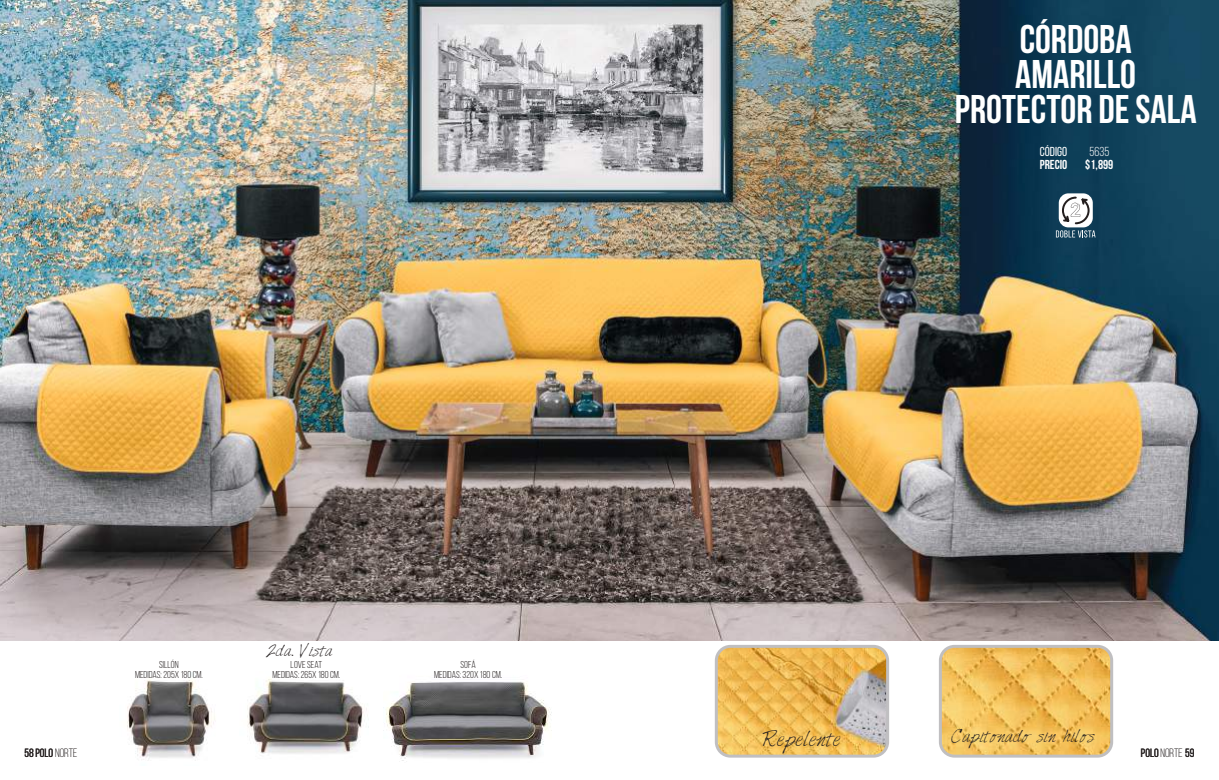
<style>
.page{position:relative;width:1219px;height:780px;background:#fff}
.page>*{position:absolute;margin:0;border:0;box-sizing:border-box;transform-origin:0 0}
.t1{font:700 40px/35px "Bebas Neue";color:#fff;text-align:center}
.t2{font:18px "Harabara Hand";color:#241f1f}
.t3{font:15px "Harabara Hand";color:#241f1f}
.t4{font:14px "Harabara Hand";color:#241f1f}
.t5{font:700 13px "Bebas Neue";color:#fff}
.t6{font:13px "Bebas Neue";color:#fff}
.t7{font:13px "Bebas Neue";color:#fff}
.t8{font:12px "Bebas Neue";color:#241f1f}
.t9{font:10px/10px "Bebas Neue";color:#241f1f;text-align:center}
.s1{font-weight:300}
</style>
<div class="page">
<img style="left:0;top:0;width:1219px;height:640px">
<img style="left:940px;top:648px;width:172px;height:108px">
<div style="left:939px;top:644px;width:174px;height:113px;border:3px solid #c0bfc1;border-radius:14px"></div>
<img style="left:127px;top:680px;width:88px;height:81px">
<img style="left:247px;top:679px;width:122px;height:75px">
<img style="left:386px;top:681px;width:166px;height:80px">
<img style="left:716px;top:648px;width:172px;height:108px">
<div style="left:715px;top:644px;width:174px;height:113px;border:3px solid #c0bfc1;border-radius:14px"></div>
<div style="left:1059px;top:193px;width:34px;height:34px;background:#fff;border-radius:10px"></div>
<svg style="left:1056px;top:196px;width:39px;height:41px"></svg>
<h3 class="t4" style="left:267px;top:643px;width:67px">2da. Vista</h3>
<p class="t9" style="left:135px;top:659px;width:69px">SILLÓN<br>MEDIDAS: 205X 180 CM.</p>
<p class="t9" style="left:272px;top:659px;width:69px">LOVE SEAT<br>MEDIDAS: 265X 180 CM.</p>
<p class="t9" style="left:434px;top:659px;width:69px">SOFÁ<br>MEDIDAS: 320X 180 CM.</p>
<h1 class="t1" style="left:955px;top:21px;width:243px">CÓRDOBA<br>AMARILLO<br>PROTECTOR DE SALA</h1>
<h3 class="t7" style="left:1089px;top:144px;width:21px">5635</h3>
<h3 class="t5" style="left:1085px;top:157px;width:30px">$1,899</h3>
<h3 class="t6" style="left:1040px;top:144px;width:29px">CÓDIGO</h3>
<h3 class="t5" style="left:1040px;top:157px;width:29px">PRECIO</h3>
<h2 class="t2" style="left:763px;top:728px;width:79px">Repelente</h2>
<h3 class="t3" style="left:952px;top:728px;width:144px">Capitonado sin hilos</h3>
<p class="t8" style="left:24px;top:746px;width:54px">58POLO <span class="s1">NORTE</span></p>
<p class="t8" style="left:1141px;top:746px;width:55px">POLO <span class="s1">NORTE</span> 59</p>
</div>
